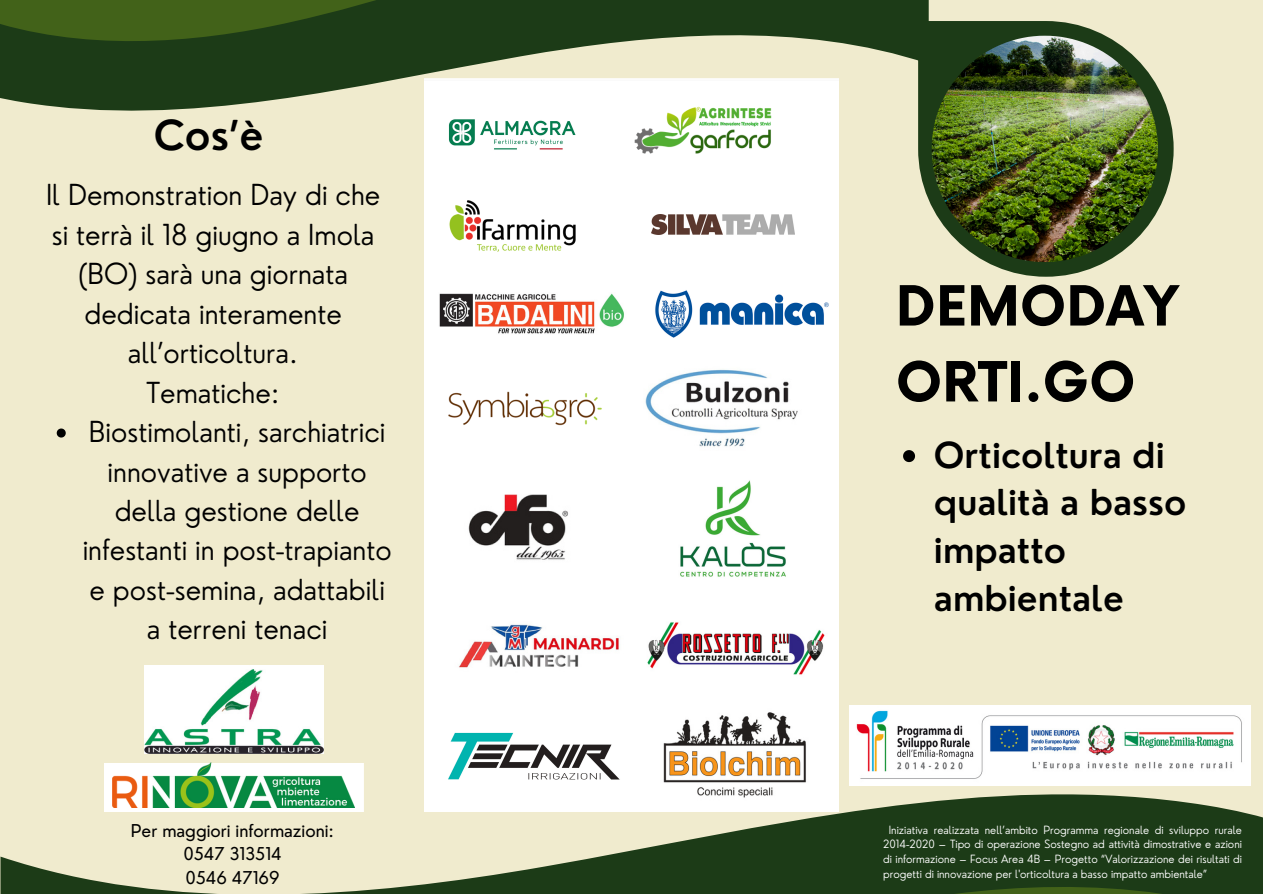
<style>
.page{position:relative;width:1263px;height:894px;background:#fff}
.page>*{position:absolute;margin:0;border:0;box-sizing:border-box;transform-origin:0 0}
.t1{font:700 53.85px/75.9px "Now";color:#000}
.t2{font:600 40.2px "Nourd";color:#000}
.t3{font:600 34.8px/47.8px "Nourd";color:#000}
.t4{font:300 28.2px/39.5px "Nourd";color:#000;text-align:center}
.t5{font:17.25px/23.7px "Nourd";color:#000;text-align:center}
.t6{font:300 11.1px/14.9px "Nourd";color:#fff;text-align:justify}
</style>
<div class="page">
<div style="left:0;top:0;width:1263px;height:893px;background:#f0ebce"></div>
<svg style="left:0;top:50px;width:918px;height:79px"></svg>
<svg style="left:0;top:0;width:929px;height:50px;background:#335023"></svg>
<svg style="left:918px;top:21px;width:256px;height:256px"></svg>
<img style="left:932px;top:36px;width:226px;height:226px">
<svg style="left:1px;top:769px;width:1262px;height:106px"></svg>
<svg style="left:1px;top:875px;width:1262px;height:18px"></svg>
<img style="left:144px;top:665px;width:179px;height:88px">
<img style="left:850px;top:705px;width:400px;height:80px">
<div style="left:424px;top:79px;width:414px;height:732px;background:#fff"></div>
<img style="left:431px;top:92px;width:163px;height:87px">
<img style="left:631px;top:103px;width:143px;height:52px">
<img style="left:444px;top:189px;width:135px;height:70px">
<img style="left:651px;top:214px;width:143px;height:20px">
<img style="left:438px;top:292px;width:189px;height:43px">
<img style="left:653px;top:288px;width:178px;height:51px">
<div style="left:438px;top:347px;width:173px;height:123px;background:#fff"></div>
<img style="left:639px;top:363px;width:167px;height:90px">
<img style="left:431px;top:477px;width:178px;height:99px">
<img style="left:659px;top:475px;width:148px;height:109px">
<img style="left:432px;top:612px;width:203px;height:65px">
<img style="left:635px;top:601px;width:203px;height:89px">
<img style="left:446px;top:730px;width:176px;height:51px">
<img style="left:656px;top:700px;width:156px;height:111px">
<img style="left:104px;top:763px;width:259px;height:48px">
<img style="left:113px;top:762px;width:242px;height:45px">
<svg style="left:903px;top:450px;width:12px;height:12px"></svg>
<svg style="left:57px;top:428px;width:9px;height:9px"></svg>
<p class="t2" style="left:154px;top:110px;width:111px">Cos’è</p>
<p class="t4" style="left:46px;top:175px;width:336px">Il Demonstration Day di che si terrà il 18 giugno a Imola (BO) sarà una giornata dedicata interamente all’orticoltura.<br>Tematiche:</p>
<p class="t4" style="left:83px;top:411px;width:311px">Biostimolanti, sarchiatrici innovative a supporto della gestione delle infestanti in post-trapianto e post-semina, adattabili a terreni tenaci</p>
<h1 class="t1" style="left:896px;top:271px;width:285px">DEMODAY<br>ORTI.GO</h1>
<p class="t3" style="left:934px;top:430px;width:254px">Orticoltura di qualità a basso impatto ambientale</p>
<p class="t5" style="left:131px;top:818px;width:205px">Per maggiori informazioni:<br>0547 313514<br>0546 47169</p>
<p class="t6" style="left:883px;top:821px;width:360px;text-indent:6px">Iniziativa realizzata nell’ambito Programma regionale di sviluppo rurale 2014-2020 – Tipo di operazione Sostegno ad attività dimostrative e azioni di informazione – Focus Area 4B – Progetto “Valorizzazione dei risultati di progetti di innovazione per l'orticoltura a basso impatto ambientale”</p>
</div>
